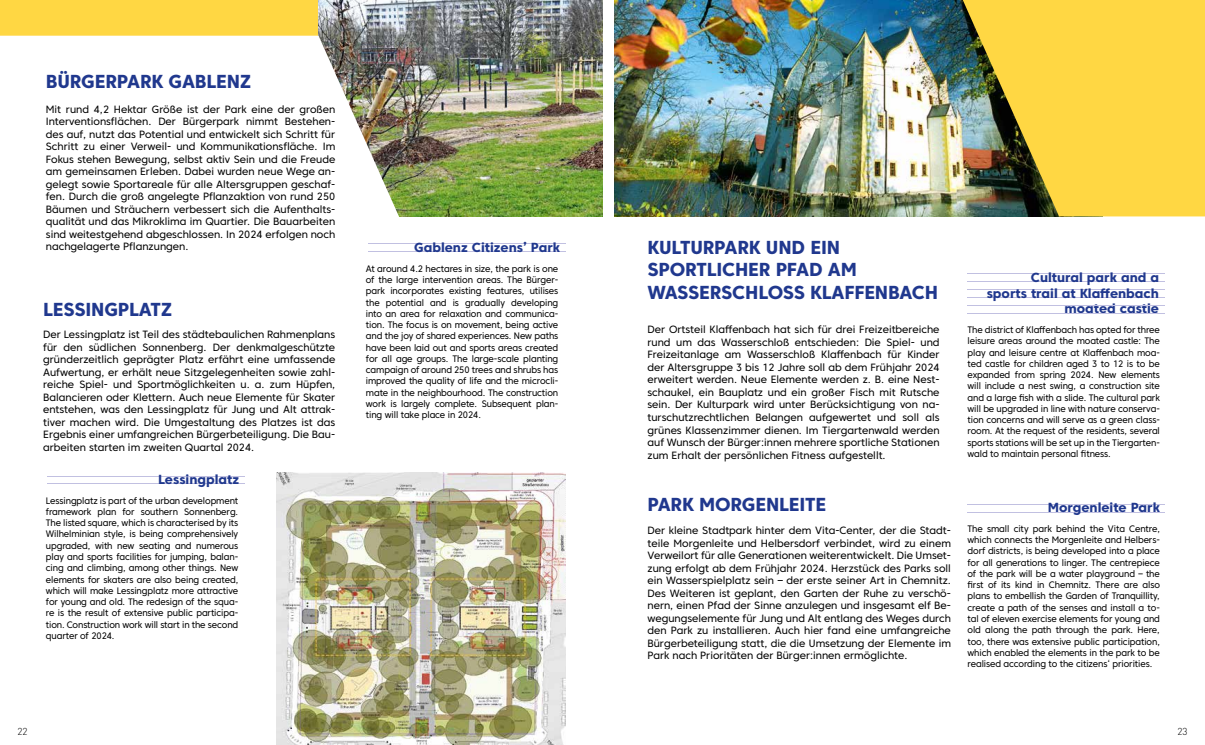
<style>
.page{position:relative;width:1205px;height:745px;background:#fff}
.page>*{position:absolute;margin:0;border:0;box-sizing:border-box;transform-origin:0 0}
.t1{font:800 18.75px/22.5px "Core Sans C 75";letter-spacing:-.01em;color:#20388e}
.t2{font:800 13.12px/15.8px "Core Sans C 75";color:#20388e;text-align:right}
.t3{font:10.5px/12.5px "Core Sans C 45";color:#000;text-align:justify}
.t4{font:300 10px "DIN Pro";color:#000}
.t5{font:9.38px/11.2px "Core Sans C 45";letter-spacing:-.01em;color:#000;text-align:justify;scale:.94 1}
</style>
<div class="page">
<div style="left:0;top:0;width:319px;height:36px;background:#ffd743"></div>
<img style="left:277px;top:472px;width:288px;height:272px">
<img style="left:319px;top:0;width:283px;height:216px">
<img style="left:318px;top:36px;width:88px;height:181px">
<img style="left:614px;top:0;width:349px;height:216px">
<svg style="left:963px;top:0;width:242px;height:216px;background:#dabc42"></svg>
<hr style="left:967px;top:503px;width:198px;height:1px;background:#c1c0e1">
<hr style="left:967px;top:511px;width:198px;height:1px;background:#c1c0e1">
<hr style="left:47px;top:475px;width:197px;height:1px;background:#c1c0e1">
<hr style="left:47px;top:483px;width:197px;height:1px;background:#c1c0e1">
<hr style="left:368px;top:243px;width:197px;height:1px;background:#c1c0e1">
<hr style="left:368px;top:251px;width:197px;height:1px;background:#c1c0e1">
<hr style="left:966px;top:273px;width:198px;height:1px;background:#c1c0e1">
<hr style="left:966px;top:281px;width:198px;height:1px;background:#c1c0e1">
<hr style="left:966px;top:289px;width:198px;height:1px;background:#c1c0e1">
<hr style="left:966px;top:297px;width:198px;height:1px;background:#c1c0e1">
<hr style="left:966px;top:305px;width:198px;height:1px;background:#c1c0e1">
<hr style="left:966px;top:313px;width:198px;height:1px;background:#c1c0e1">
<h1 class="t1" style="left:46px;top:70px;width:207px">BÜRGERPARK GABLENZ</h1>
<p class="t3" style="left:46px;top:102px;width:291px">Mit rund 4,2 Hektar Größe ist der Park eine der großen Interventionsflächen. Der Bürgerpark nimmt Bestehen&shy;des auf, nutzt das Potential und entwickelt sich Schritt für Schritt zu einer Verweil- und Kommunikationsfläche. Im Fokus stehen Bewegung, selbst aktiv Sein und die Freude am gemeinsamen Erleben. Dabei wurden neue Wege an&shy;gelegt sowie Sportareale für alle Altersgruppen geschaf&shy;fen. Durch die groß angelegte Pflanzaktion von rund 250<br>Bäumen und Sträuchern verbessert sich die Aufenthalts&shy;qualität und das Mikroklima im Quartier. Die Bauarbeiten sind weitestgehend abgeschlossen. In 2024 erfolgen noch nachgelagerte Pflanzungen.</p>
<h1 class="t1" style="left:43px;top:298px;width:130px">LESSINGPLATZ</h1>
<p class="t3" style="left:43px;top:328px;width:294px">Der Lessingplatz ist Teil des städtebaulichen Rahmenplans für den südlichen Sonnenberg. Der denkmalgeschützte gründerzeitlich geprägter Platz erfährt eine umfassende Aufwertung, er erhält neue Sitzgelegenheiten sowie zahl&shy;reiche Spiel- und Sportmöglichkeiten u. a. zum Hüpfen, Balancieren oder Klettern. Auch neue Elemente für Skater entstehen, was den Lessingplatz für Jung und Alt attrak&shy;tiver machen wird. Die Umgestaltung des Platzes ist das Ergebnis einer umfangreichen Bürgerbeteiligung. Die Bau&shy;arbeiten starten im zweiten Quartal 2024.</p>
<p class="t2" style="left:158px;top:471px;width:82px">Lessingplatz</p>
<p class="t5" style="left:46px;top:494px;width:206px">Lessingplatz is part of the urban development framework plan for southern Sonnenberg.<br>The listed square, which is characterised by its Wilhelminian style, is being comprehensively upgraded, with new seating and numerous play and sports facilities for jumping, balan&shy;cing and climbing, among other things. New elements for skaters are also being created, which will make Lessingplatz more attractive for young and old. The redesign of the squa&shy;re is the result of extensive public participa&shy;tion. Construction work will start in the second quarter of 2024.</p>
<p class="t2" style="left:414px;top:239px;width:148px">Gablenz Citizens’ Park</p>
<p class="t5" style="left:366px;top:262px;width:206px">At around 4.2 hectares in size, the park is one of the large intervention areas. The Bürger&shy;park incorporates existing features, utilises the potential and is gradually developing into an area for relaxation and communica&shy;tion. The focus is on movement, being active and the joy of shared experiences. New paths have been laid out and sports areas created for all age groups. The large-scale planting campaign of around 250 trees and shrubs has improved the quality of life and the microcli&shy;mate in the neighbourhood. The construction work is largely complete. Subsequent plan&shy;ting will take place in 2024.</p>
<p class="t4" style="left:17px;top:724px;width:12px">22</p>
<h1 class="t1" style="left:647px;top:236px;width:292px">KULTURPARK UND EIN<br>SPORTLICHER PFAD AM<br>WASSERSCHLOSS KLAFFENBACH</h1>
<p class="t3" style="left:647px;top:323px;width:294px">Der Ortsteil Klaffenbach hat sich für drei Freizeitbereiche rund um das Wasserschloß entschieden: Die Spiel- und Freizeitanlage am Wasserschloß Klaffenbach für Kinder der Altersgruppe 3 bis 12 Jahre soll ab dem Frühjahr 2024 erweitert werden. Neue Elemente werden z. B. eine Nest&shy;schaukel, ein Bauplatz und ein großer Fisch mit Rutsche sein. Der Kulturpark wird unter Berücksichtigung von na&shy;turschutzrechtlichen Belangen aufgewertet und soll als grünes Klassenzimmer dienen. Im Tiergartenwald werden auf Wunsch der Bürger:innen mehrere sportliche Stationen zum Erhalt der persönlichen Fitness aufgestellt.</p>
<h1 class="t1" style="left:647px;top:493px;width:180px">PARK MORGENLEITE</h1>
<p class="t3" style="left:647px;top:523px;width:305px">Der kleine Stadtpark hinter dem Vita-Center, der die Stadt&shy;teile Morgenleite und Helbersdorf verbindet, wird zu einem Verweilort für alle Generationen weiterentwickelt. Die Umset&shy;zung erfolgt ab dem Frühjahr 2024. Herzstück des Parks soll ein Wasserspielplatz sein – der erste seiner Art in Chemnitz.<br>Des Weiteren ist geplant, den Garten der Ruhe zu verschö&shy;nern, einen Pfad der Sinne anzulegen und insgesamt elf Be&shy;wegungselemente für Jung und Alt entlang des Weges durch den Park zu installieren. Auch hier fand eine umfangreiche Bürgerbeteiligung statt, die die Umsetzung der Elemente im Park nach Prioritäten der Bürger:innen ermöglichte.</p>
<p class="t2" style="left:987px;top:269px;width:174px">Cultural park and a<br>sports trail at Klaffenbach moated castle</p>
<p class="t5" style="left:967px;top:324px;width:206px">The district of Klaffenbach has opted for three leisure areas around the moated castle: The play and leisure centre at Klaffenbach moa&shy;ted castle for children aged 3 to 12 is to be expanded from spring 2024. New elements will include a nest swing, a construction site and a large fish with a slide. The cultural park will be upgraded in line with nature conserva&shy;tion concerns and will serve as a green class&shy;room. At the request of the residents, several sports stations will be set up in the Tiergarten&shy;wald to maintain personal fitness.</p>
<p class="t2" style="left:1048px;top:499px;width:114px">Morgenleite Park</p>
<p class="t5" style="left:967px;top:522px;width:206px">The small city park behind the Vita Centre, which connects the Morgenleite and Helbers&shy;dorf districts, is being developed into a place for all generations to linger. The centrepiece of the park will be a water playground – the first of its kind in Chemnitz. There are also plans to embellish the Garden of Tranquillity, create a path of the senses and install a to&shy;tal of eleven exercise elements for young and old along the path through the park. Here, too, there was extensive public participation, which enabled the elements in the park to be realised according to the citizens‘ priorities.</p>
<p class="t4" style="left:1177px;top:724px;width:12px">23</p>
</div>
